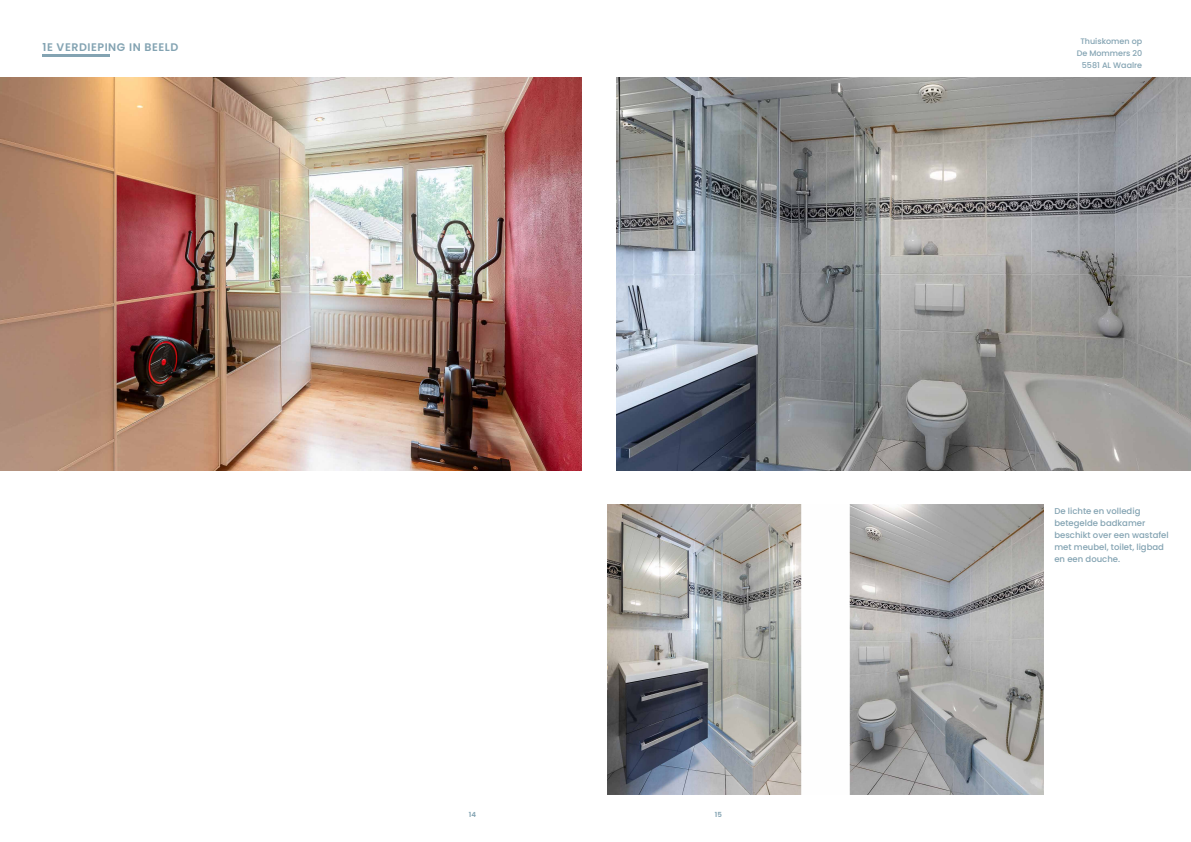
<style>
.page{position:relative;width:1191px;height:842px;background:#fff}
.page>*{position:absolute;margin:0;border:0;box-sizing:border-box;transform-origin:0 0}
.t1{font:600 11px "Poppins";letter-spacing:.05em;color:#83a3b2}
.t2{font:500 8.5px/12px "Poppins";color:#83a3b2}
.t3{font:500 8px "Poppins";color:#83a3b2}
.t4{font:600 7px "Poppins";color:#83a3b2}
</style>
<div class="page">
<img style="left:0;top:78px;width:581px;height:393px">
<hr style="left:43px;top:55px;width:67px;height:2px;background:#83a3b2">
<img style="left:616px;top:78px;width:575px;height:393px">
<img style="left:608px;top:505px;width:435px;height:289px">
<p class="t1" style="left:43px;top:40px;width:137px">1E VERDIEPING IN BEELD</p>
<p class="t4" style="left:469px;top:810px;width:9px">14</p>
<p class="t4" style="left:714px;top:810px;width:9px">15</p>
<p class="t3" style="left:1080px;top:36px;width:63px">Thuiskomen op</p>
<p class="t3" style="left:1076px;top:48px;width:67px">De Mommers 20</p>
<p class="t3" style="left:1081px;top:60px;width:62px">5581 AL Waalre</p>
<p class="t2" style="left:1054px;top:505px;width:116px">De lichte en volledig betegelde badkamer beschikt over een wastafel met meubel, toilet, ligbad en een douche.</p>
</div>
